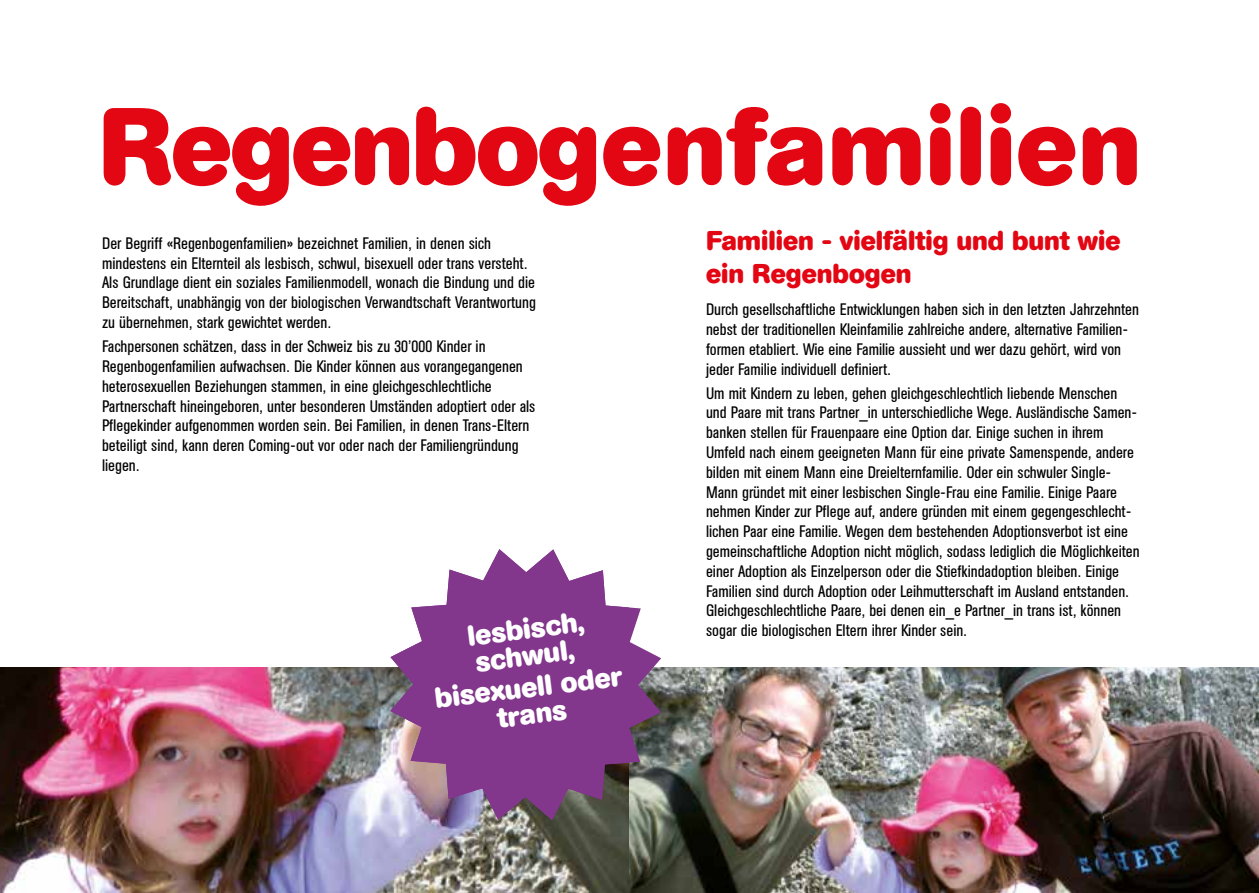
<style>
.page{position:relative;width:1259px;height:893px;background:#fff}
.page>*{position:absolute;margin:0;border:0;box-sizing:border-box;transform-origin:0 0}
.t1{font:700 108px "AG Buch Rounded BQ";letter-spacing:.01em;color:#e30613}
.t2{font:700 28.5px/27px "AG Buch Rounded BQ";color:#fff}
.t3{font:700 27px/32.4px "AG Buch Rounded BQ";color:#e30613}
.t4{font:16.5px/19.8px "AG Buch Condensed BQ";color:#000}
</style>
<div class="page">
<img style="left:0;top:667px;width:629px;height:226px">
<img style="left:629px;top:667px;width:630px;height:226px">
<svg style="left:390px;top:549px;width:271px;height:271px;fill:#82368c"></svg>
<h1 class="t1" style="left:99px;top:84px;width:1044px">Regenbogenfamilien</h1>
<p class="t4" style="left:102px;top:234px;width:435px">Der Begriff «Regenbogenfamilien» bezeichnet Familien, in denen sich mindestens ein Elternteil als lesbisch, schwul, bisexuell oder trans versteht.<br>Als Grundlage dient ein soziales Familienmodell, wonach die Bindung und die Bereitschaft, unabhängig von der biologischen Verwandtschaft Verantwortung zu übernehmen, stark gewichtet werden.</p>
<p class="t4" style="left:102px;top:337px;width:435px">Fachpersonen schätzen, dass in der Schweiz bis zu 30’000 Kinder in Regenbogenfamilien aufwachsen. Die Kinder können aus vorangegangenen heterosexuellen Beziehungen stammen, in eine gleichgeschlechtliche Partnerschaft hineingeboren, unter besonderen Umständen adoptiert oder als Pflegekinder aufgenommen worden sein. Bei Familien, in denen Trans-Eltern beteiligt sind, kann deren Coming-out vor oder nach der Familiengründung liegen.</p>
<h2 class="t2" style="left:466px;top:623px;width:118px;rotate:-7deg">lesbisch, schwul,</h2>
<h2 class="t2" style="left:433px;top:686px;width:190px;text-align:center;rotate:-7deg">bisexuell oder trans</h2>
<h2 class="t2" style="left:490px;top:706px;width:83px;rotate:-7deg">trans*</h2>
<h3 class="t3" style="left:706px;top:225px;width:416px">Familien - vielfältig und bunt wie ein Regenbogen</h3>
<p class="t4" style="left:706px;top:300px;width:434px">Durch gesellschaftliche Entwicklungen haben sich in den letzten Jahrzehnten nebst der traditionellen Kleinfamilie zahlreiche andere, alternative Familien&shy;formen etabliert. Wie eine Familie aussieht und wer dazu gehört, wird von jeder Familie individuell definiert.</p>
<p class="t4" style="left:706px;top:383px;width:435px">Um mit Kindern zu leben, gehen gleichgeschlechtlich liebende Menschen und Paare mit trans Partner_in unterschiedliche Wege. Ausländische Samen&shy;banken stellen für Frauenpaare eine Option dar. Einige suchen in ihrem Umfeld nach einem geeigneten Mann für eine private Samenspende, andere bilden mit einem Mann eine Dreielternfamilie. Oder ein schwuler Single-Mann gründet mit einer lesbischen Single-Frau eine Familie. Einige Paare nehmen Kinder zur Pflege auf, andere gründen mit einem gegengeschlecht&shy;lichen Paar eine Familie. Wegen dem bestehenden Adoptionsverbot ist eine gemeinschaftliche Adoption nicht möglich, sodass lediglich die Möglichkeiten einer Adoption als Einzelperson oder die Stiefkindadoption bleiben. Einige Familien sind durch Adoption oder Leihmutterschaft im Ausland entstanden.<br>Gleichgeschlechtliche Paare, bei denen ein_e Partner_in trans ist, können sogar die biologischen Eltern ihrer Kinder sein.</p>
</div>
